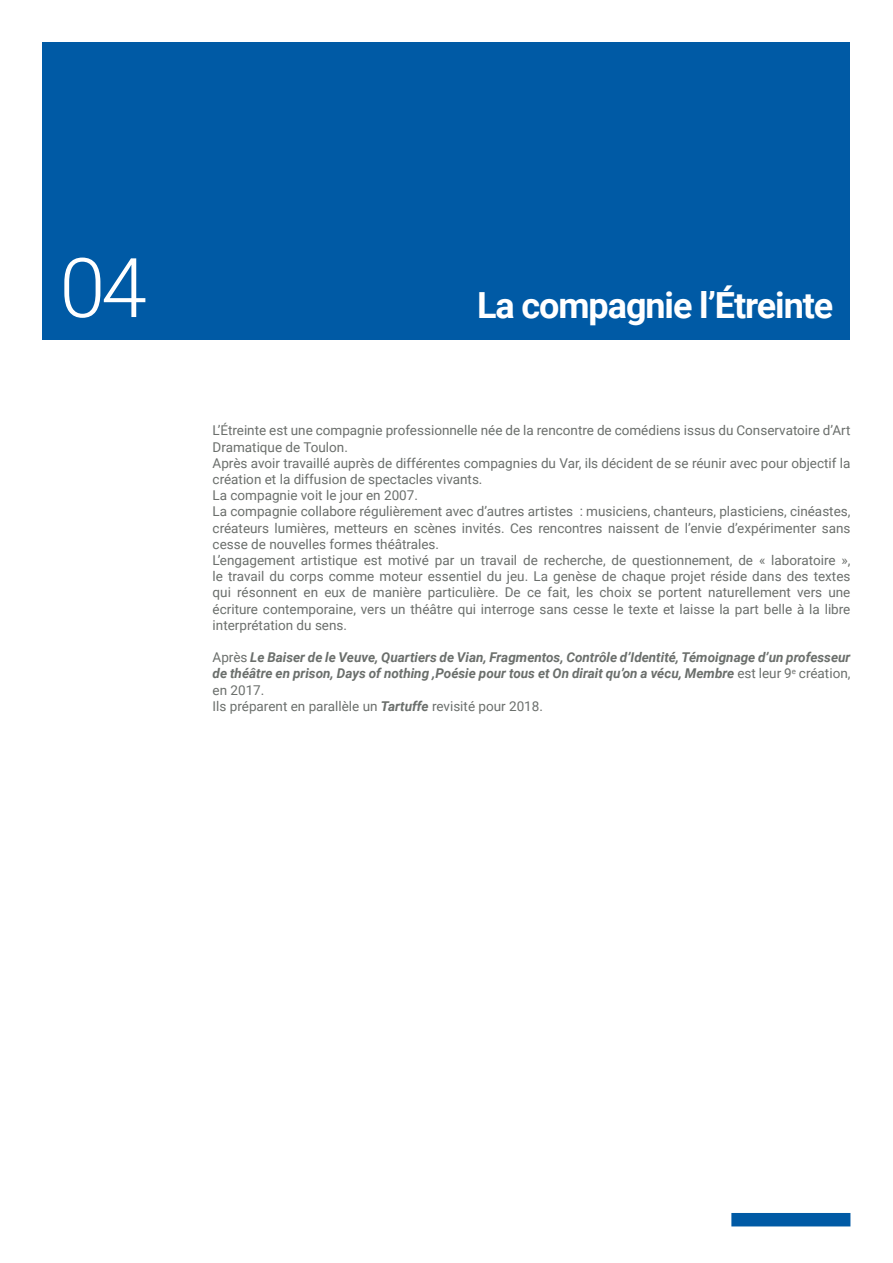
<style>
.page{position:relative;width:893px;height:1263px;background:#fff}
.page>*{position:absolute;margin:0;border:0;box-sizing:border-box;transform-origin:0 0}
.t1{font:300 82.5px "Roboto";color:#fff}
.t2{font:700 36px "Roboto";letter-spacing:-.03em;color:#fff}
.t3{font:13.5px/16.2px "Roboto";color:#6b6f6c}
.t4{font:italic 700 13.5px/16.2px "Roboto";color:#6b6f6c}
.s1{font-weight:400;font-style:normal}
</style>
<div class="page">
<div style="left:43px;top:43px;width:807px;height:297px;background:#005aa5"></div>
<div style="left:731px;top:1213px;width:119px;height:13px;background:#005aa5"></div>
<h1 class="t1" style="left:60px;top:230px;width:89px">04</h1>
<h2 class="t2" style="left:477px;top:280px;width:358px">La compagnie l’Étreinte</h2>
<p class="t3" style="left:213px;top:422px;width:639px">L’Étreinte est une compagnie professionnelle née de la rencontre de comédiens issus du Conservatoire d’Art Dramatique de Toulon.<br>Après avoir travaillé auprès de différentes compagnies du Var, ils décident de se réunir avec pour objectif la création et la diffusion de spectacles vivants.<br>La compagnie voit le jour en 2007.<br>La compagnie collabore régulièrement avec d’autres artistes : musiciens, chanteurs, plasticiens, cinéastes, créateurs lumières, metteurs en scènes invités. Ces rencontres naissent de l’envie d’expérimenter sans cesse de nouvelles formes théâtrales.<br>L’engagement artistique est motivé par un travail de recherche, de questionnement, de « laboratoire », le travail du corps comme moteur essentiel du jeu. La genèse de chaque projet réside dans des textes qui résonnent en eux de manière particulière. De ce fait, les choix se portent naturellement vers une écriture contemporaine, vers un théâtre qui interroge sans cesse le texte et laisse la part belle à la libre interprétation du sens.</p>
<p class="t4" style="left:213px;top:649px;width:639px"><span class="s1">Après</span> Le Baiser de le Veuve, Quartiers de Vian, Fragmentos, Contrôle d’Identité, Témoignage d’un professeur de théâtre en prison, Days of nothing ,Poésie pour tous et On dirait qu’on a vécu, Membre <span class="s1">est leur 9</span><sup>e</sup> <span class="s1">création, en 2017.<br>Ils préparent en parallèle un</span> Tartuffe <span class="s1">revisité pour 2018.</span></p>
</div>
